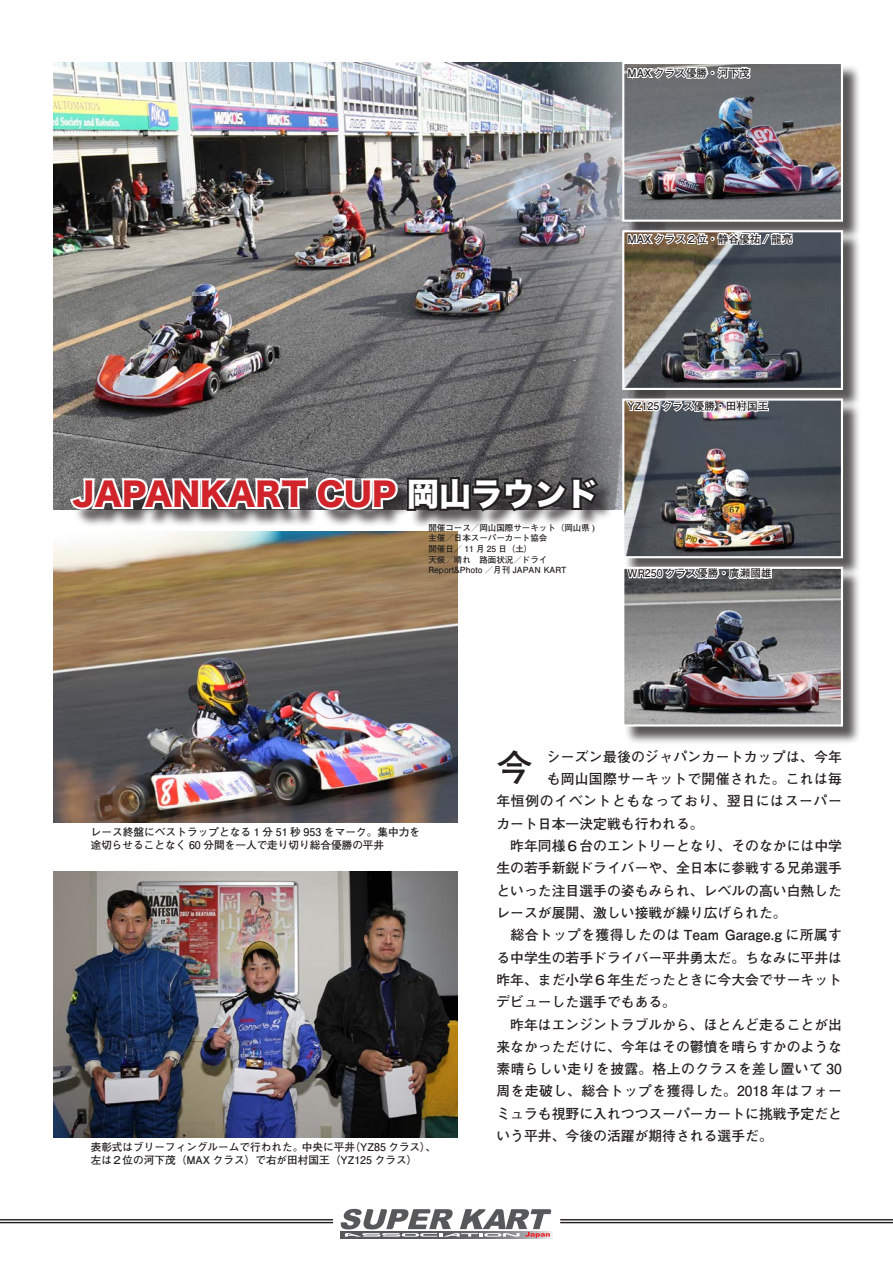
<style>
.page{position:relative;width:893px;height:1263px;background:#fff}
.page>*{position:absolute;margin:0;border:0;box-sizing:border-box;transform-origin:0 0}
.t1{font:700 36.15px "Futo Go B101 Pro";color:#231f20}
.t2{font:31.95px "Hira Kaku Std W8";color:#d1232a}
.t3{font:700 13.8px/22.4px "Futo Go B101 Pro";color:#231f20;text-align:justify}
.t4{font:700 13.8px "Futo Go B101 Pro";letter-spacing:.02em;color:#231f20}
.t5{font:700 13.8px "Futo Go B101 Pro";letter-spacing:.045em;color:#231f20}
.t6{font:700 10.65px/12.8px "Futo Go B101 Pro";color:#231f20}
.t7{font:700 8.55px "Futo Go B101 Pro";color:#231f20}
.s1{color:#fff}
</style>
<div class="page">
<img style="left:53px;top:63px;width:571px;height:447px">
<div style="left:73px;top:479px;width:543px;height:50px;background:#231f20;opacity:.75"></div>
<svg style="left:67px;top:468px;width:534px;height:49px"></svg>
<img style="left:53px;top:531px;width:405px;height:292px">
<img style="left:53px;top:871px;width:405px;height:266px">
<svg style="left:340px;top:1231px;width:213px;height:7px"></svg>
<svg style="left:341px;top:1209px;width:211px;height:29px"></svg>
<hr style="left:0;top:1219px;width:333px;height:1px;background:#231f20">
<hr style="left:0;top:1222px;width:333px;height:1px;background:#231f20">
<hr style="left:560px;top:1219px;width:333px;height:1px;background:#231f20">
<hr style="left:560px;top:1222px;width:333px;height:1px;background:#231f20">
<div style="left:624px;top:64px;width:238px;height:176px;background:#231f20;opacity:.75"></div>
<img style="left:625px;top:65px;width:215px;height:154px">
<div style="left:622px;top:62px;width:221px;height:160px;border:2px solid #fff"></div>
<svg style="left:626px;top:62px;width:126px;height:22px"></svg>
<div style="left:624px;top:232px;width:238px;height:176px;background:#231f20;opacity:.75"></div>
<img style="left:625px;top:233px;width:215px;height:154px">
<div style="left:622px;top:230px;width:221px;height:160px;border:2px solid #fff"></div>
<svg style="left:626px;top:218px;width:169px;height:32px"></svg>
<div style="left:624px;top:401px;width:238px;height:176px;background:#231f20;opacity:.75"></div>
<img style="left:625px;top:401px;width:215px;height:154px">
<div style="left:622px;top:398px;width:221px;height:160px;border:2px solid #fff"></div>
<svg style="left:624px;top:397px;width:146px;height:16px"></svg>
<div style="left:624px;top:569px;width:238px;height:176px;background:#231f20;opacity:.75"></div>
<img style="left:625px;top:570px;width:215px;height:153px">
<div style="left:622px;top:567px;width:221px;height:159px;border:2px solid #fff"></div>
<svg style="left:625px;top:558px;width:148px;height:40px"></svg>
<p class="t6" style="left:628px;top:65px;width:124px">MAX クラス優勝・河下茂</p>
<p class="t6" style="left:628px;top:231px;width:166px">MAX クラス２位・静谷優祐 / 龍亮</p>
<p class="t2" style="left:73px;top:476px;width:527px">JAPANKART CUP <span class="s1">岡山ラウンド</span></p>
<p class="t7" style="left:428px;top:521px;width:168px">開催コース／岡山国際サーキット（岡山県 )</p>
<p class="t7" style="left:428px;top:531px;width:129px">主催／日本スーパーカート協会　</p>
<p class="t7" style="left:428px;top:542px;width:105px">開催日／ 11 月 25 日（土）</p>
<p class="t7" style="left:428px;top:552px;width:121px">天候／晴れ　路面状況／ドライ</p>
<p class="t7" style="left:428px;top:563px;width:140px">Report&amp;Photo ／月刊 JAPAN KART</p>
<p class="t6" style="left:628px;top:398px;width:142px">YZ125 クラス優勝・田村国王</p>
<p class="t6" style="left:628px;top:565px;width:146px">WR250 クラス優勝・廣瀬國雄</p>
<p class="t6" style="left:91px;top:825px;width:331px">レース終盤にベストラップとなる 1 分 51 秒 953 をマーク。集中力を途切らせることなく 60 分間を一人で走り切り総合優勝の平井</p>
<p class="t6" style="left:91px;top:1139px;width:347px">表彰式はブリーフィングルームで行われた。中央に平井（YZ85 クラス）、左は２位の河下茂（MAX クラス）で右が田村国王（YZ125 クラス）</p>
<p class="t1" style="left:496px;top:739px;width:38px">今</p>
<p class="t4" style="left:533px;top:745px;width:311px">　シーズン最後のジャパンカートカップは、今年</p>
<p class="t4" style="left:533px;top:768px;width:311px">　も岡山国際サーキットで開催された。これは毎</p>
<p class="t5" style="left:496px;top:790px;width:347px">年恒例のイベントともなっており、翌日にはスーパー</p>
<p class="t3" style="left:496px;top:810px;width:209px">カート日本一決定戦も行われる。</p>
<p class="t3" style="left:496px;top:833px;width:347px">　昨年同様６台のエントリーとなり、そのなかには中学生の若手新鋭ドライバーや、全日本に参戦する兄弟選手といった注目選手の姿もみられ、レベルの高い白熱したレースが展開、激しい接戦が繰り広げられた。</p>
<p class="t3" style="left:496px;top:922px;width:347px">　総合トップを獲得したのは Team Garage.g に所属する中学生の若手ドライバー平井勇太だ。ちなみに平井は昨年、まだ小学６年生だったときに今大会でサーキットデビューした選手でもある。</p>
<p class="t3" style="left:496px;top:1011px;width:347px">　昨年はエンジントラブルから、ほとんど走ることが出来なかっただけに、今年はその鬱憤を晴らすかのような素晴らしい走りを披露。格上のクラスを差し置いて 30周を走破し、総合トップを獲得した。2018 年はフォーミュラも視野に入れつつスーパーカートに挑戦予定だという平井、今後の活躍が期待される選手だ。</p>
</div>
